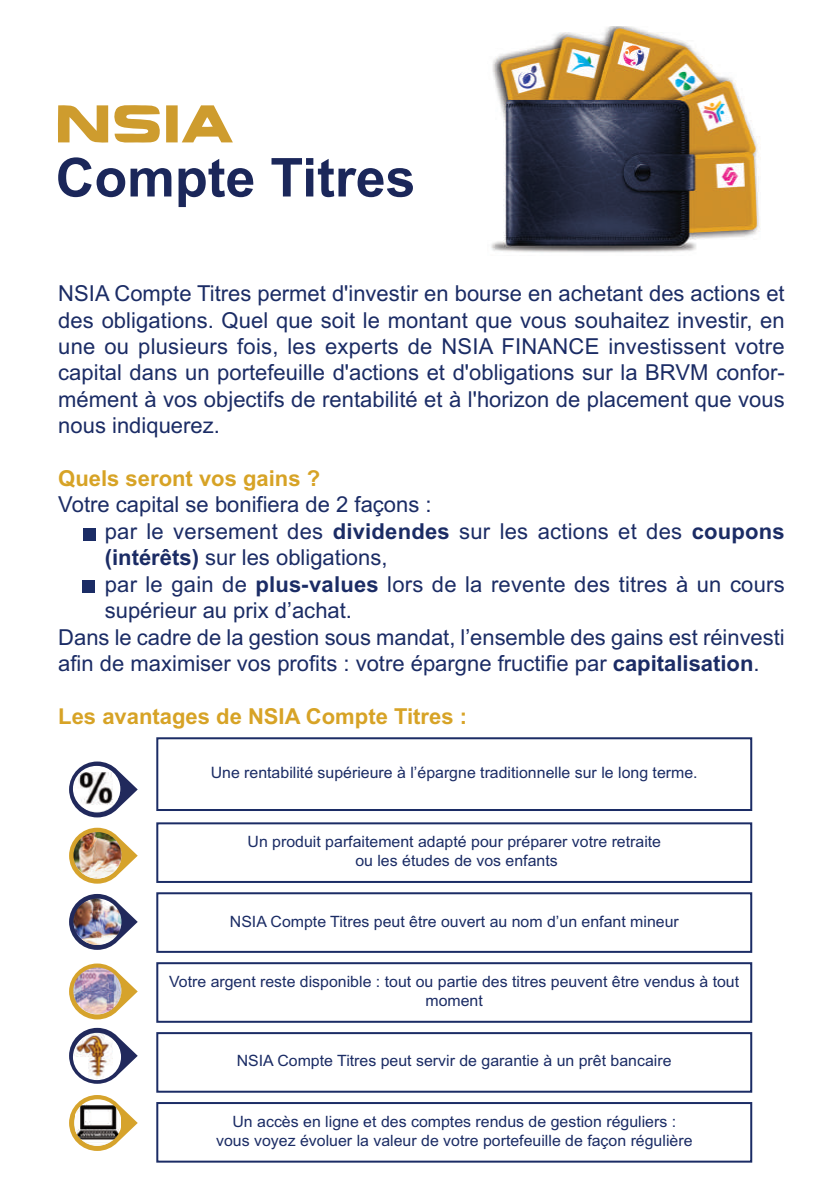
<style>
.page{position:relative;width:840px;height:1191px;background:#fff}
.page>*{position:absolute;margin:0;border:0;box-sizing:border-box;transform-origin:0 0}
.t1{font:700 53.6px "Arial";color:#1b275a}
.t2{font:22px/26.4px "Arial";color:#1b2c65;text-align:justify}
.t3{font:700 22px "Arial";color:#d7a326}
.t4{font:15.6px/18.8px "Arial";color:#1b2c65;text-align:center}
.s1{font-weight:700}
</style>
<div class="page">
<svg style="left:69px;top:827px;width:69px;height:56px"></svg>
<svg style="left:69px;top:761px;width:69px;height:56px"></svg>
<svg style="left:69px;top:894px;width:69px;height:56px"></svg>
<svg style="left:69px;top:963px;width:69px;height:56px"></svg>
<svg style="left:69px;top:1027px;width:69px;height:56px"></svg>
<svg style="left:69px;top:1095px;width:69px;height:56px"></svg>
<svg style="left:74px;top:1100px;width:46px;height:46px"></svg>
<div style="left:156px;top:737px;width:595px;height:74px;border:2px solid #1b2c65"></div>
<div style="left:156px;top:822px;width:595px;height:61px;border:2px solid #1b2c65"></div>
<div style="left:156px;top:892px;width:595px;height:61px;border:2px solid #1b2c65"></div>
<div style="left:156px;top:962px;width:595px;height:60px;border:2px solid #1b2c65"></div>
<div style="left:156px;top:1032px;width:595px;height:60px;border:2px solid #1b2c65"></div>
<div style="left:156px;top:1102px;width:595px;height:60px;border:2px solid #1b2c65"></div>
<img style="left:73px;top:766px;width:47px;height:45px;border-radius:50%">
<img style="left:73px;top:832px;width:48px;height:46px;border-radius:50%">
<img style="left:73px;top:898px;width:48px;height:47px;border-radius:50%">
<img style="left:73px;top:967px;width:48px;height:47px;border-radius:50%">
<img style="left:73px;top:1033px;width:48px;height:47px;border-radius:50%">
<img style="left:75px;top:1100px;width:45px;height:45px;border-radius:50%">
<svg style="left:58px;top:105px;width:175px;height:38px"></svg>
<div style="left:83px;top:528px;width:12px;height:12px;background:#1b2c65"></div>
<div style="left:83px;top:581px;width:12px;height:12px;background:#1b2c65"></div>
<img style="left:491px;top:27px;width:270px;height:226px">
<h1 class="t1" style="left:56px;top:142px;width:361px">Compte Titres</h1>
<p class="t2" style="left:58px;top:280px;width:727px">NSIA Compte Titres permet d'investir en bourse en achetant des actions et des obligations. Quel que soit le montant que vous souhaitez investir, en une ou plusieurs fois, les experts de NSIA FINANCE investissent votre capital dans un portefeuille d'actions et d'obligations sur la BRVM confor&shy;mément à vos objectifs de rentabilité et à l'horizon de placement que vous nous indiquerez.</p>
<p class="t3" style="left:58px;top:465px;width:263px">Quels seront vos gains ?</p>
<p class="t2" style="left:58px;top:491px;width:375px">Votre capital se bonifiera de 2 façons :</p>
<p class="t2" style="left:105px;top:518px;width:681px">par le versement des <span class="s1">dividendes</span> sur les actions et des <span class="s1">coupons</span></p>
<p class="t2" style="left:105px;top:544px;width:284px"><span class="s1">(intérêts)</span> sur les obligations,</p>
<p class="t2" style="left:105px;top:571px;width:681px">par le gain de <span class="s1">plus-values</span> lors de la revente des titres à un cours</p>
<p class="t2" style="left:105px;top:597px;width:249px">supérieur au prix d’achat.</p>
<p class="t2" style="left:58px;top:623px;width:727px">Dans le cadre de la gestion sous mandat, l’ensemble des gains est réinvesti</p>
<p class="t2" style="left:58px;top:650px;width:702px">afin de maximiser vos profits : votre épargne fructifie par <span class="s1">capitalisation</span>.</p>
<p class="t3" style="left:58px;top:703px;width:410px">Les avantages de NSIA Compte Titres :</p>
<p class="t4" style="left:210px;top:763px;width:488px">Une rentabilité supérieure à l’épargne traditionnelle sur le long terme.</p>
<p class="t4" style="left:247px;top:832px;width:415px">Un produit parfaitement adapté pour préparer votre retraite ou les études de vos enfants</p>
<p class="t4" style="left:230px;top:911px;width:450px">NSIA Compte Titres peut être ouvert au nom d’un enfant mineur</p>
<p class="t4" style="left:169px;top:972px;width:571px">Votre argent reste disponible : tout ou partie des titres peuvent être vendus à tout moment</p>
<p class="t4" style="left:237px;top:1051px;width:436px">NSIA Compte Titres peut servir de garantie à un prêt bancaire</p>
<p class="t4" style="left:216px;top:1112px;width:477px">Un accès en ligne et des comptes rendus de gestion réguliers : vous voyez évoluer la valeur de votre portefeuille de façon régulière</p>
</div>
